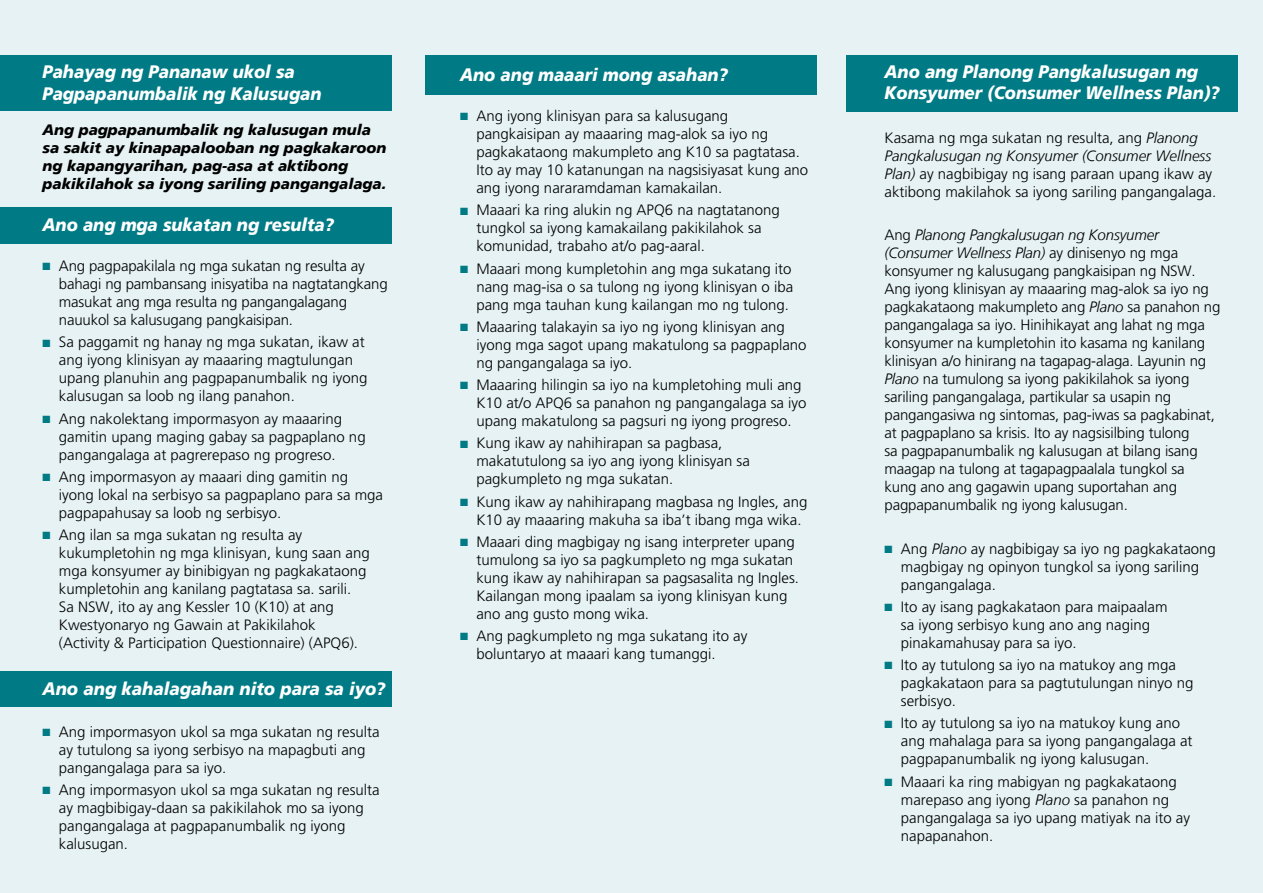
<style>
.page{position:relative;width:1263px;height:893px;background:#e6f2f3}
.page>*{position:absolute;margin:0;border:0;box-sizing:border-box;transform-origin:0 0}
.t1{font:italic 900 18px/21.6px "Frutiger LT";color:#fff;scale:.93 1}
.t2{font:italic 900 18px "Frutiger LT";color:#fff;scale:.94 1}
.t3{font:300 15px/18px "Frutiger";color:#000}
.t4{font:italic 900 15px/18px "Frutiger LT";color:#000}
.t5{font:italic 300 15px/18px "Frutiger LT";letter-spacing:-.01em;color:#000}
.s1{color:#007b85}
.s2{font-family:"Frutiger LT";font-style:italic}
.s3{font-family:"Frutiger";font-style:normal}
</style>
<div class="page">
<div style="left:425px;top:55px;width:391px;height:39px;background:#007b85"></div>
<div style="left:846px;top:55px;width:391px;height:57px;background:#007b85"></div>
<div style="left:0;top:208px;width:391px;height:36px;background:#007b85"></div>
<div style="left:0;top:671px;width:391px;height:36px;background:#007b85"></div>
<div style="left:0;top:55px;width:392px;height:56px;background:#007b85"></div>
<p class="t1" style="left:43px;top:60px;width:302px;line-height:22.5px">Pahayag ng Pananaw ukol sa<br>Pagpapanumbalik ng Kalusugan</p>
<p class="t4" style="left:43px;top:121px;width:345px">Ang pagpapanumbalik ng kalusugan mula sa sakit ay kinapapalooban ng pagkakaroon ng kapangyarihan, pag-asa at aktibong pakikilahok sa iyong sariling pangangalaga.</p>
<p class="t1" style="left:43px;top:214px;width:315px">Ano ang mga sukatan ng resulta?</p>
<p class="t3" style="left:59px;top:257px;width:330px;text-indent:-16px"><span class="s1">■</span> Ang pagpapakilala ng mga sukatan ng resulta ay bahagi ng pambansang inisyatiba na nagtatangkang masukat ang mga resulta ng pangangalagang nauukol sa kalusugang pangkaisipan.</p>
<p class="t3" style="left:59px;top:333px;width:310px;text-indent:-16px"><span class="s1">■</span> Sa paggamit ng hanay ng mga sukatan, ikaw at ang iyong klinisyan ay maaaring magtulungan upang planuhin ang pagpapanumbalik ng iyong kalusugan sa loob ng ilang panahon.</p>
<p class="t3" style="left:59px;top:409px;width:308px;text-indent:-16px"><span class="s1">■</span> Ang nakolektang impormasyon ay maaaring gamitin upang maging gabay sa pagpaplano ng pangangalaga at pagrerepaso ng progreso.</p>
<p class="t3" style="left:59px;top:468px;width:326px;text-indent:-16px"><span class="s1">■</span> Ang impormasyon ay maaari ding gamitin ng iyong lokal na serbisyo sa pagpaplano para sa mga pagpapahusay sa loob ng serbisyo.</p>
<p class="t3" style="left:59px;top:526px;width:312px;text-indent:-16px"><span class="s1">■</span> Ang ilan sa mga sukatan ng resulta ay kukumpletohin ng mga klinisyan, kung saan ang mga konsyumer ay binibigyan ng pagkakataong kumpletohin ang kanilang pagtatasa sa. sarili.<br>Sa NSW, ito ay ang Kessler 10 (K10) at ang Kwestyonaryo ng Gawain at Pakikilahok (Activity &amp; Participation Questionnaire) (APQ6).</p>
<p class="t2" style="left:43px;top:678px;width:367px">Ano ang kahalagahan nito para sa iyo?</p>
<p class="t3" style="left:59px;top:722px;width:322px;text-indent:-16px"><span class="s1">■</span> Ang impormasyon ukol sa mga sukatan ng resulta ay tutulong sa iyong serbisyo na mapagbuti ang pangangalaga para sa iyo.</p>
<p class="t3" style="left:59px;top:781px;width:322px;text-indent:-16px"><span class="s1">■</span> Ang impormasyon ukol sa mga sukatan ng resulta ay magbibigay-daan sa pakikilahok mo sa iyong pangangalaga at pagpapanumbalik ng iyong kalusugan.</p>
<p class="t1" style="left:460px;top:63px;width:290px">Ano ang maaari mong asahan?</p>
<p class="t3" style="left:476px;top:107px;width:333px;text-indent:-16px"><span class="s1">■</span> Ang iyong klinisyan para sa kalusugang pangkaisipan ay maaaring mag-alok sa iyo ng pagkakataong makumpleto ang K10 sa pagtatasa.<br>Ito ay may 10 katanungan na nagsisiyasat kung ano ang iyong nararamdaman kamakailan.</p>
<p class="t3" style="left:476px;top:201px;width:305px;text-indent:-16px"><span class="s1">■</span> Maaari ka ring alukin ng APQ6 na nagtatanong tungkol sa iyong kamakailang pakikilahok sa komunidad, trabaho at/o pag-aaral.</p>
<p class="t3" style="left:476px;top:259px;width:318px;text-align:justify;text-indent:-16px"><span class="s1">■</span> Maaari mong kumpletohin ang mga sukatang ito nang mag-isa o sa tulong ng iyong klinisyan o iba pang mga tauhan kung kailangan mo ng tulong.</p>
<p class="t3" style="left:476px;top:318px;width:332px;text-indent:-16px"><span class="s1">■</span> Maaaring talakayin sa iyo ng iyong klinisyan ang iyong mga sagot upang makatulong sa pagpaplano ng pangangalaga sa iyo.</p>
<p class="t3" style="left:476px;top:376px;width:332px;text-indent:-16px"><span class="s1">■</span> Maaaring hilingin sa iyo na kumpletohing muli ang<br>K10 at/o APQ6 sa panahon ng pangangalaga sa iyo upang makatulong sa pagsuri ng iyong progreso.</p>
<p class="t3" style="left:476px;top:434px;width:275px;text-indent:-16px"><span class="s1">■</span> Kung ikaw ay nahihirapan sa pagbasa, makatutulong sa iyo ang iyong klinisyan sa pagkumpleto ng mga sukatan.</p>
<p class="t3" style="left:476px;top:492px;width:332px;text-indent:-16px"><span class="s1">■</span> Kung ikaw ay nahihirapang magbasa ng Ingles, ang<br>K10 ay maaaring makuha sa iba’t ibang mga wika.</p>
<p class="t3" style="left:476px;top:533px;width:324px;text-indent:-16px"><span class="s1">■</span> Maaari ding magbigay ng isang interpreter upang tumulong sa iyo sa pagkumpleto ng mga sukatan kung ikaw ay nahihirapan sa pagsasalita ng Ingles.<br>Kailangan mong ipaalam sa iyong klinisyan kung ano ang gusto mong wika.</p>
<p class="t3" style="left:476px;top:627px;width:272px;text-indent:-16px"><span class="s1">■</span> Ang pagkumpleto ng mga sukatang ito ay boluntaryo at maaari kang tumanggi.</p>
<p class="t1" style="left:884px;top:60px;width:362px">Ano ang Planong Pangkalusugan ng<br>Konsyumer (Consumer Wellness Plan)?</p>
<p class="t3" style="left:884px;top:128px;width:315px">Kasama ng mga sukatan ng resulta, ang <span class="s2">Planong</span></p>
<p class="t5" style="left:884px;top:147px;width:328px">Pangkalusugan ng Konsyumer (Consumer Wellness</p>
<p class="t3" style="left:884px;top:164px;width:333px"><span class="s2">Plan)</span> ay nagbibigay ng isang paraan upang ikaw ay aktibong makilahok sa iyong sariling pangangalaga.</p>
<p class="t5" style="left:884px;top:226px;width:295px"><span class="s3">Ang</span> Planong Pangkalusugan ng Konsyumer (Consumer Wellness Plan) <span class="s3">ay dinisenyo ng mga</span></p>
<p class="t3" style="left:884px;top:262px;width:337px">konsyumer ng kalusugang pangkaisipan ng NSW.<br>Ang iyong klinisyan ay maaaring mag-alok sa iyo ng pagkakataong makumpleto ang <span class="s2">Plano</span> sa panahon ng pangangalaga sa iyo. Hinihikayat ang lahat ng mga konsyumer na kumpletohin ito kasama ng kanilang klinisyan a/o hinirang na tagapag-alaga. Layunin ng <span class="s2">Plano</span> na tumulong sa iyong pakikilahok sa iyong sariling pangangalaga, partikular sa usapin ng pangangasiwa ng sintomas, pag-iwas sa pagkabinat, at pagpaplano sa krisis. Ito ay nagsisilbing tulong<br>sa pagpapanumbalik ng kalusugan at bilang isang maagap na tulong at tagapagpaalala tungkol sa kung ano ang gagawin upang suportahan ang pagpapanumbalik ng iyong kalusugan.</p>
<p class="t3" style="left:901px;top:539px;width:317px;text-indent:-16px"><span class="s1">■</span> Ang <span class="s2">Plano</span> ay nagbibigay sa iyo ng pagkakataong magbigay ng opinyon tungkol sa iyong sariling pangangalaga.</p>
<p class="t3" style="left:901px;top:598px;width:268px;text-indent:-16px"><span class="s1">■</span> Ito ay isang pagkakataon para maipaalam sa iyong serbisyo kung ano ang naging pinakamahusay para sa iyo.</p>
<p class="t3" style="left:901px;top:656px;width:294px;text-indent:-16px"><span class="s1">■</span> Ito ay tutulong sa iyo na matukoy ang mga pagkakataon para sa pagtutulungan ninyo ng serbisyo.</p>
<p class="t3" style="left:901px;top:714px;width:293px;text-indent:-16px"><span class="s1">■</span> Ito ay tutulong sa iyo na matukoy kung ano ang mahalaga para sa iyong pangangalaga at pagpapanumbalik ng iyong kalusugan.</p>
<p class="t3" style="left:901px;top:772px;width:291px;text-indent:-16px"><span class="s1">■</span> Maaari ka ring mabigyan ng pagkakataong marepaso ang iyong <span class="s2">Plano</span> sa panahon ng pangangalaga sa iyo upang matiyak na ito ay napapanahon.</p>
</div>
